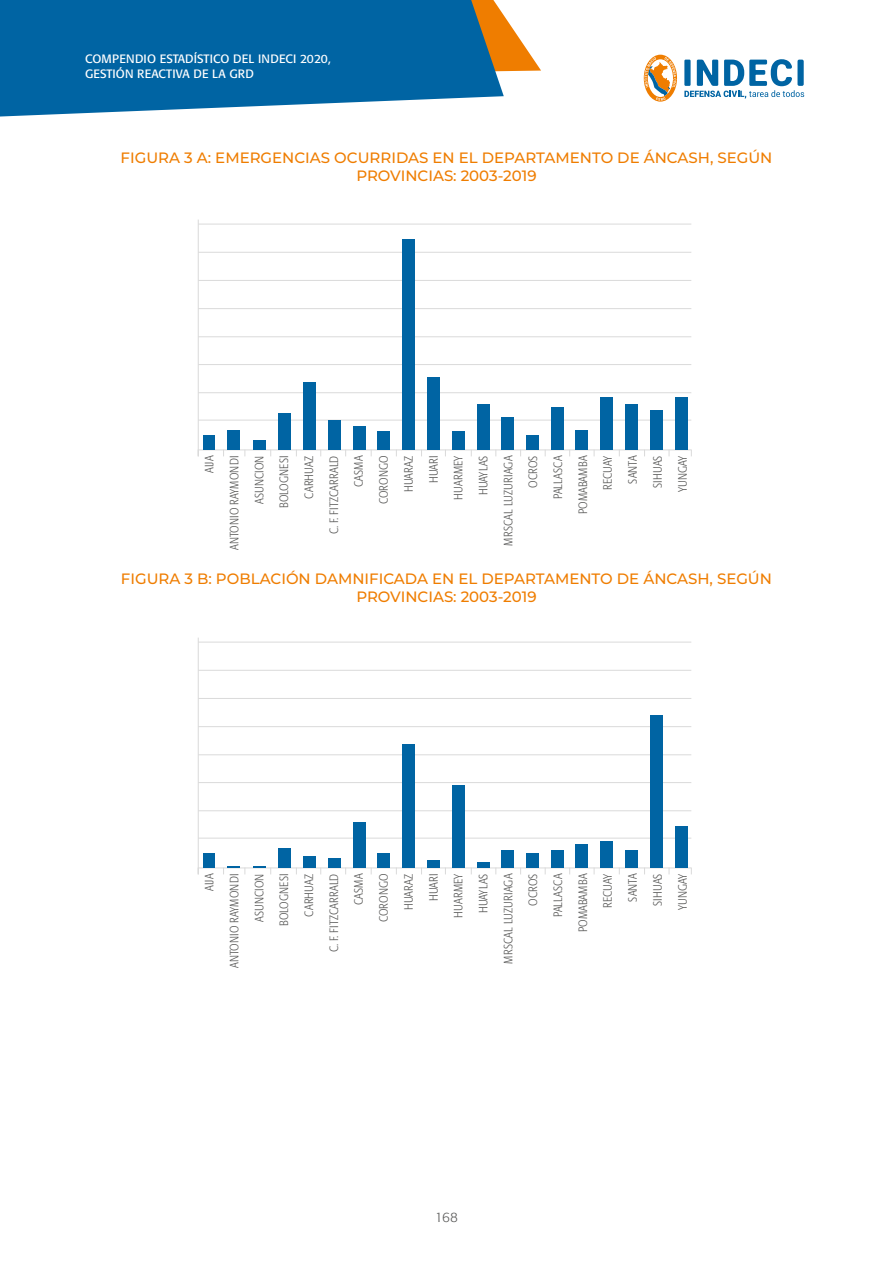
<style>
.page{position:relative;width:893px;height:1276px;background:#fff}
.page>*{position:absolute;margin:0;border:0;box-sizing:border-box;transform-origin:0 0}
.t1{font:500 15px/18px "Montserrat";color:#ef7d00;text-align:center}
.t2{font:300 13.5px "Formata";color:#575756}
.t3{font:300 condensed 12px/24.9px "Formata";letter-spacing:.01em;color:#575756;text-align:right}
.t4{font:12px/15px "Formata";letter-spacing:.01em;color:#fff}
</style>
<div class="page">
<svg style="left:504px;top:16px;width:37px;height:56px"></svg>
<svg style="left:0;top:0;width:504px;height:117px;background:#1a72a8"></svg>
<svg style="left:684px;top:59px;width:120px;height:40px"></svg>
<svg style="left:644px;top:55px;width:33px;height:47px"></svg>
<hr style="left:198px;top:219px;width:1px;height:237px;background:#dadada">
<hr style="left:198px;top:224px;width:493px;height:1px;background:#dadada">
<hr style="left:198px;top:252px;width:493px;height:1px;background:#dadada">
<hr style="left:198px;top:280px;width:493px;height:1px;background:#dadada">
<hr style="left:198px;top:308px;width:493px;height:1px;background:#dadada">
<hr style="left:198px;top:336px;width:493px;height:1px;background:#dadada">
<hr style="left:198px;top:364px;width:493px;height:1px;background:#dadada">
<hr style="left:198px;top:392px;width:493px;height:1px;background:#dadada">
<hr style="left:198px;top:420px;width:493px;height:1px;background:#dadada">
<hr style="left:198px;top:449px;width:493px;height:1px;background:#dadada">
<div style="left:204px;top:436px;width:11px;height:14px;background:#0064a3"></div>
<div style="left:228px;top:430px;width:12px;height:20px;background:#0064a3"></div>
<div style="left:254px;top:440px;width:12px;height:10px;background:#0064a3"></div>
<div style="left:279px;top:413px;width:12px;height:37px;background:#0064a3"></div>
<div style="left:303px;top:383px;width:12px;height:67px;background:#0064a3"></div>
<div style="left:328px;top:420px;width:12px;height:30px;background:#0064a3"></div>
<div style="left:377px;top:431px;width:13px;height:19px;background:#0064a3"></div>
<div style="left:353px;top:427px;width:13px;height:23px;background:#0064a3"></div>
<div style="left:427px;top:377px;width:12px;height:73px;background:#0064a3"></div>
<div style="left:402px;top:239px;width:12px;height:211px;background:#0064a3"></div>
<div style="left:453px;top:431px;width:12px;height:19px;background:#0064a3"></div>
<div style="left:477px;top:404px;width:12px;height:46px;background:#0064a3"></div>
<div style="left:502px;top:417px;width:12px;height:33px;background:#0064a3"></div>
<div style="left:526px;top:435px;width:13px;height:15px;background:#0064a3"></div>
<div style="left:551px;top:407px;width:12px;height:43px;background:#0064a3"></div>
<div style="left:576px;top:430px;width:12px;height:20px;background:#0064a3"></div>
<div style="left:600px;top:397px;width:12px;height:53px;background:#0064a3"></div>
<div style="left:626px;top:404px;width:12px;height:46px;background:#0064a3"></div>
<div style="left:651px;top:410px;width:12px;height:40px;background:#0064a3"></div>
<div style="left:676px;top:397px;width:12px;height:53px;background:#0064a3"></div>
<hr style="left:198px;top:637px;width:1px;height:236px;background:#dadada">
<hr style="left:198px;top:642px;width:493px;height:1px;background:#dadada">
<hr style="left:198px;top:670px;width:493px;height:1px;background:#dadada">
<hr style="left:198px;top:698px;width:493px;height:1px;background:#dadada">
<hr style="left:198px;top:726px;width:493px;height:1px;background:#dadada">
<hr style="left:198px;top:754px;width:493px;height:1px;background:#dadada">
<hr style="left:198px;top:782px;width:493px;height:1px;background:#dadada">
<hr style="left:198px;top:810px;width:493px;height:1px;background:#dadada">
<hr style="left:198px;top:838px;width:493px;height:1px;background:#dadada">
<hr style="left:198px;top:867px;width:493px;height:1px;background:#dadada">
<div style="left:204px;top:854px;width:11px;height:14px;background:#0064a3"></div>
<svg style="left:223px;top:866px;width:23px;height:8px"></svg>
<svg style="left:254px;top:866px;width:17px;height:8px"></svg>
<div style="left:279px;top:848px;width:12px;height:20px;background:#0064a3"></div>
<div style="left:303px;top:856px;width:12px;height:12px;background:#0064a3"></div>
<div style="left:328px;top:859px;width:12px;height:9px;background:#0064a3"></div>
<div style="left:377px;top:853px;width:13px;height:15px;background:#0064a3"></div>
<div style="left:353px;top:822px;width:13px;height:46px;background:#0064a3"></div>
<div style="left:427px;top:861px;width:12px;height:7px;background:#0064a3"></div>
<div style="left:402px;top:744px;width:12px;height:124px;background:#0064a3"></div>
<div style="left:453px;top:785px;width:12px;height:83px;background:#0064a3"></div>
<div style="left:477px;top:862px;width:12px;height:6px;background:#0064a3"></div>
<div style="left:502px;top:850px;width:12px;height:18px;background:#0064a3"></div>
<div style="left:526px;top:853px;width:13px;height:15px;background:#0064a3"></div>
<div style="left:551px;top:850px;width:12px;height:18px;background:#0064a3"></div>
<div style="left:576px;top:844px;width:12px;height:24px;background:#0064a3"></div>
<div style="left:600px;top:841px;width:12px;height:27px;background:#0064a3"></div>
<div style="left:626px;top:850px;width:12px;height:18px;background:#0064a3"></div>
<div style="left:651px;top:716px;width:12px;height:152px;background:#0064a3"></div>
<div style="left:676px;top:826px;width:12px;height:42px;background:#0064a3"></div>
<p class="t4" style="left:85px;top:51px;width:247px">COMPENDIO ESTADÍSTICO DEL INDECI 2020,<br>GESTIÓN REACTIVA DE LA GRD</p>
<p class="t1" style="left:121px;top:148px;width:653px">FIGURA 3 A: EMERGENCIAS OCURRIDAS EN EL DEPARTAMENTO DE ÁNCASH, SEGÚN<br>PROVINCIAS: 2003-2019</p>
<p class="t3" style="left:197px;top:550px;width:96px;rotate:-90deg">AIJA<br>ANTONIO RAYMONDI<br>ASUNCION<br>BOLOGNESI<br>CARHUAZ<br>C. F. FITZCARRALD<br>CASMA<br>CORONGO<br>HUARAZ<br>HUARI<br>HUARMEY<br>HUAYLAS<br>MRSCAL LUZURIAGA<br>OCROS<br>PALLASCA<br>POMABAMBA<br>RECUAY<br>SANTA<br>SIHUAS<br>YUNGAY</p>
<p class="t1" style="left:121px;top:569px;width:652px">FIGURA 3 B: POBLACIÓN DAMNIFICADA EN EL DEPARTAMENTO DE ÁNCASH, SEGÚN<br>PROVINCIAS: 2003-2019</p>
<p class="t3" style="left:197px;top:968px;width:96px;rotate:-90deg">AIJA<br>ANTONIO RAYMONDI<br>ASUNCION<br>BOLOGNESI<br>CARHUAZ<br>C. F. FITZCARRALD<br>CASMA<br>CORONGO<br>HUARAZ<br>HUARI<br>HUARMEY<br>HUAYLAS<br>MRSCAL LUZURIAGA<br>OCROS<br>PALLASCA<br>POMABAMBA<br>RECUAY<br>SANTA<br>SIHUAS<br>YUNGAY</p>
<p class="t2" style="left:435px;top:1209px;width:25px">168</p>
</div>
